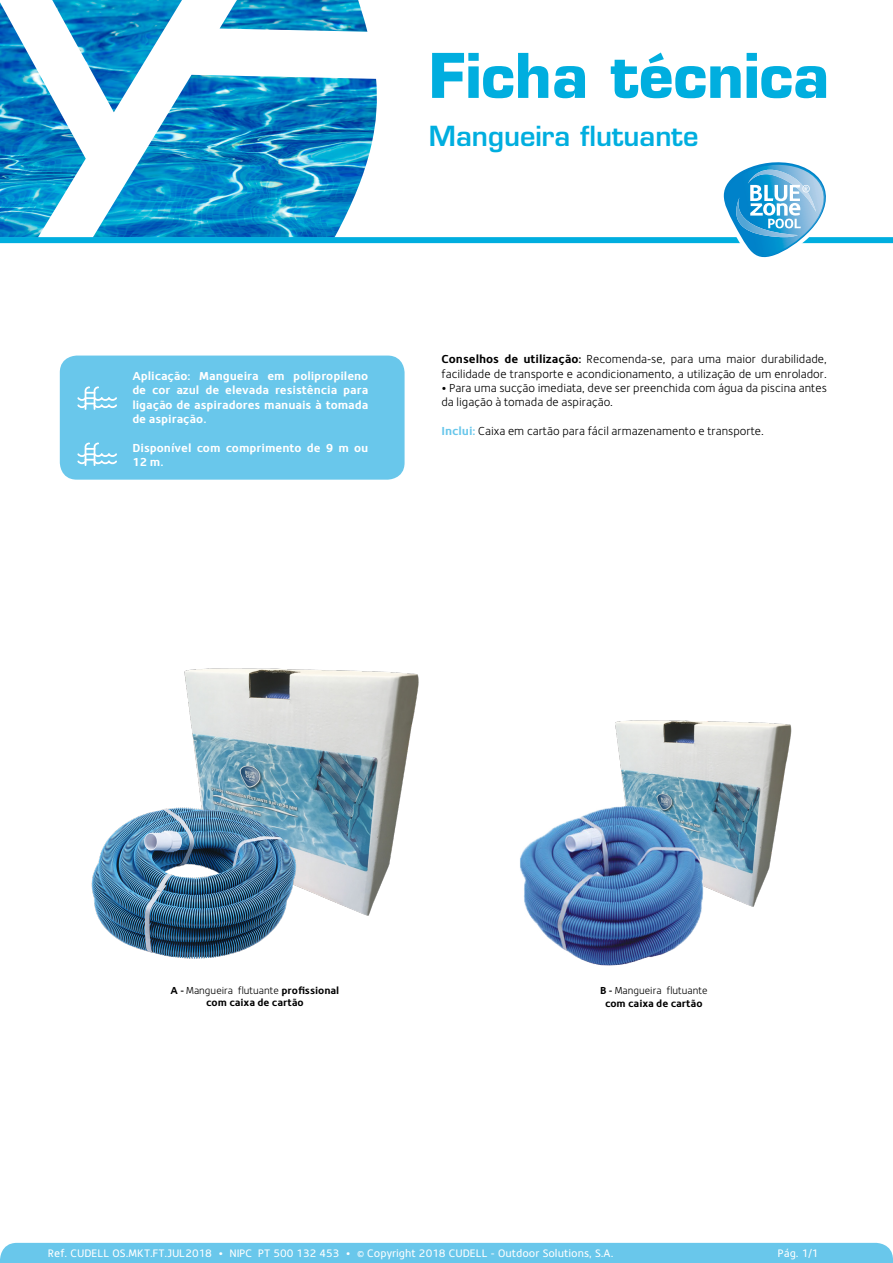
<style>
.page{position:relative;width:893px;height:1263px;background:#fff}
.page>*{position:absolute;margin:0;border:0;box-sizing:border-box;transform-origin:0 0}
.t1{font:700 60px "Eurostile";color:#00aedf}
.t2{font:600 27px "Eurostile";color:#00aedf}
.t3{font:300 12px/14.4px "Hedley";color:#000}
.t4{font:700 12px/14.4px "Hedley";color:#fff;text-align:justify}
.t5{font:11.25px "Hedley";color:#fff}
.t6{font:700 10.5px/12.6px "Hedley";color:#000;text-align:center}
.s1{font-weight:700}
.s2{font-weight:700;color:#69c7eb}
.s3{font-weight:300}
</style>
<div class="page">
<div style="left:0;top:1243px;width:893px;height:20px;background:#69c7eb"></div>
<div style="left:60px;top:356px;width:345px;height:124px;background:#69c7eb;border-radius:17px"></div>
<img style="left:0;top:0;width:377px;height:237px">
<div style="left:0;top:237px;width:893px;height:6px;background:#00aedf"></div>
<svg style="left:719px;top:162px;width:115px;height:96px"></svg>
<svg style="left:77px;top:386px;width:40px;height:24px"></svg>
<svg style="left:77px;top:443px;width:40px;height:23px"></svg>
<img style="left:184px;top:668px;width:235px;height:248px">
<img style="left:91px;top:800px;width:209px;height:159px">
<img style="left:615px;top:720px;width:177px;height:187px">
<img style="left:520px;top:806px;width:205px;height:160px">
<h1 class="t1" style="left:429px;top:39px;width:402px">Ficha técnica</h1>
<h2 class="t2" style="left:429px;top:119px;width:271px">Mangueira flutuante</h2>
<p class="t4" style="left:132px;top:368px;width:238px">Aplicação: Mangueira em polipropileno de cor azul de elevada resistência para ligação de aspiradores manuais à tomada de aspiração.</p>
<p class="t4" style="left:132px;top:440px;width:238px">Disponível com comprimento de 9 m ou<br>12 m.</p>
<p class="t3" style="left:442px;top:352px;width:387px"><span class="s1">Conselhos de utilização:</span> Recomenda-se, para uma maior durabilidade, facilidade de transporte e acondicionamento, a utilização de um enrolador.</p>
<p class="t3" style="left:442px;top:381px;width:387px">• Para uma sucção imediata, deve ser preenchida com água da piscina antes da ligação à tomada de aspiração.</p>
<p class="t3" style="left:442px;top:424px;width:324px"><span class="s2">Inclui:</span> Caixa em cartão para fácil armazenamento e transporte.</p>
<p class="t6" style="left:171px;top:984px;width:170px">A - <span class="s3">Mangueira flutuante</span> profissional com caixa de cartão</p>
<p class="t6" style="left:600px;top:984px;width:109px">B - <span class="s3">Mangueira flutuante </span>com caixa de cartão</p>
<p class="t5" style="left:48px;top:1247px;width:567px">Ref. CUDELL OS.MKT.FT.JUL2018 • NIPC PT 500 132 453 • © Copyright 2018 CUDELL - Outdoor Solutions, S.A.</p>
<p class="t5" style="left:778px;top:1247px;width:42px">Pág. 1/1</p>
</div>
